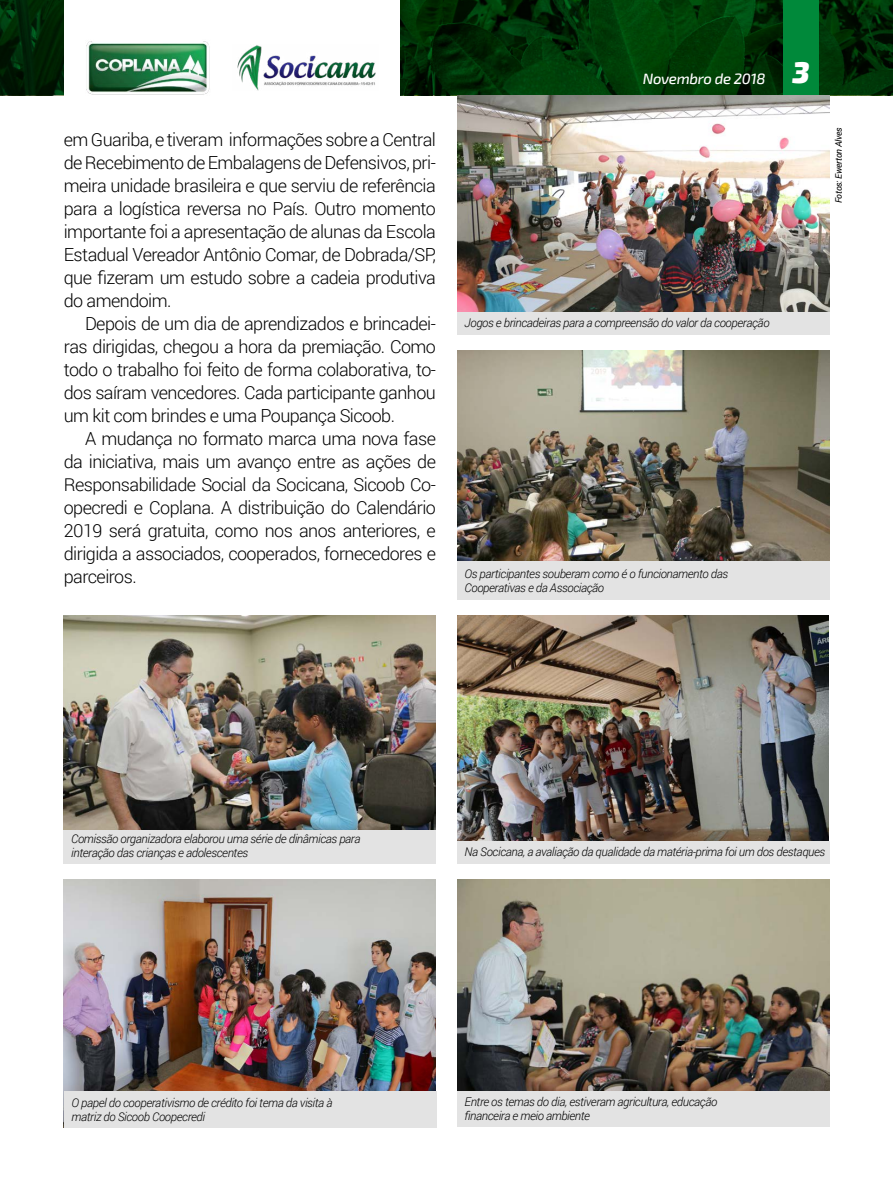
<style>
.page{position:relative;width:893px;height:1191px;background:#fff}
.page>*{position:absolute;margin:0;border:0;box-sizing:border-box;transform-origin:0 0}
.t1{font:300 18px/23px "Roboto";letter-spacing:-.03em;color:#000;text-align:justify}
.t2{font:italic 500 15px "Exo 2";letter-spacing:-.02em;color:#fff}
.t3{font:italic 300 12px/14px "Roboto";letter-spacing:-.03em;color:#000}
.t4{font:italic 9px "Roboto";letter-spacing:-.03em;color:#000}
.s1{font-weight:900;font-size:30px}
</style>
<div class="page">
<img style="left:400px;top:0;width:493px;height:95px">
<img style="left:1px;top:0;width:63px;height:95px">
<div style="left:783px;top:0;width:36px;height:95px;background:#00893a"></div>
<img style="left:237px;top:45px;width:139px;height:46px">
<img style="left:86px;top:41px;width:124px;height:54px">
<hr style="left:0;top:0;width:1px;height:95px;background:#00893a">
<img style="left:457px;top:879px;width:372px;height:211px">
<img style="left:457px;top:350px;width:372px;height:211px">
<img style="left:457px;top:616px;width:371px;height:225px">
<img style="left:64px;top:879px;width:372px;height:211px">
<img style="left:457px;top:95px;width:372px;height:218px">
<div style="left:457px;top:313px;width:372px;height:22px;background:#e3e3e3"></div>
<div style="left:457px;top:841px;width:372px;height:22px;background:#e3e3e3"></div>
<div style="left:457px;top:1090px;width:372px;height:36px;background:#e3e3e3"></div>
<div style="left:64px;top:1090px;width:372px;height:37px;background:#e3e3e3"></div>
<div style="left:457px;top:561px;width:372px;height:39px;background:#e3e3e3"></div>
<img style="left:64px;top:615px;width:372px;height:215px">
<div style="left:64px;top:830px;width:372px;height:33px;background:#e3e3e3"></div>
<p class="t1" style="left:64px;top:128px;width:374px">em Guariba, e tiveram informações sobre a Central de Recebimento de Embalagens de Defensivos, pri&shy;meira unidade brasileira e que serviu de referência para a logística reversa no País. Outro momento importante foi a apresentação de alunas da Escola Estadual Vereador Antônio Comar, de Dobrada/SP, que fizeram um estudo sobre a cadeia produtiva do amendoim.</p>
<p class="t1" style="left:64px;top:312px;width:374px;text-indent:21px">Depois de um dia de aprendizados e brincadei&shy;ras dirigidas, chegou a hora da premiação. Como todo o trabalho foi feito de forma colaborativa, to&shy;dos saíram vencedores. Cada participante ganhou um kit com brindes e uma Poupança Sicoob.</p>
<p class="t1" style="left:64px;top:426px;width:374px;text-indent:21px">A mudança no formato marca uma nova fase da iniciativa, mais um avanço entre as ações de Responsabilidade Social da Socicana, Sicoob Co&shy;opecredi e Coplana. A distribuição do Calendário 2019 será gratuita, como nos anos anteriores, e dirigida a associados, cooperados, fornecedores e parceiros.</p>
<p class="t2" style="left:643px;top:70px;width:168px">Novembro de 2018 <span class="s1">3</span></p>
<p class="t4" style="left:832px;top:203px;width:77px;rotate:-90deg">Fotos: Ewerton Alves</p>
<p class="t3" style="left:465px;top:315px;width:307px">Jogos e brincadeiras para a compreensão do valor da cooperação</p>
<p class="t3" style="left:465px;top:566px;width:265px">Os participantes souberam como é o funcionamento das<br>Cooperativas e da Associação</p>
<p class="t3" style="left:71px;top:831px;width:291px">Comissão organizadora elaborou uma série de dinâmicas para interação das crianças e adolescentes</p>
<p class="t3" style="left:72px;top:1095px;width:262px">O papel do cooperativismo de crédito foi tema da visita à matriz do Sicoob Coopecredi</p>
<p class="t3" style="left:465px;top:844px;width:362px">Na Socicana, a avaliação da qualidade da matéria-prima foi um dos destaques</p>
<p class="t3" style="left:465px;top:1094px;width:254px">Entre os temas do dia, estiveram agricultura, educação financeira e meio ambiente</p>
</div>
